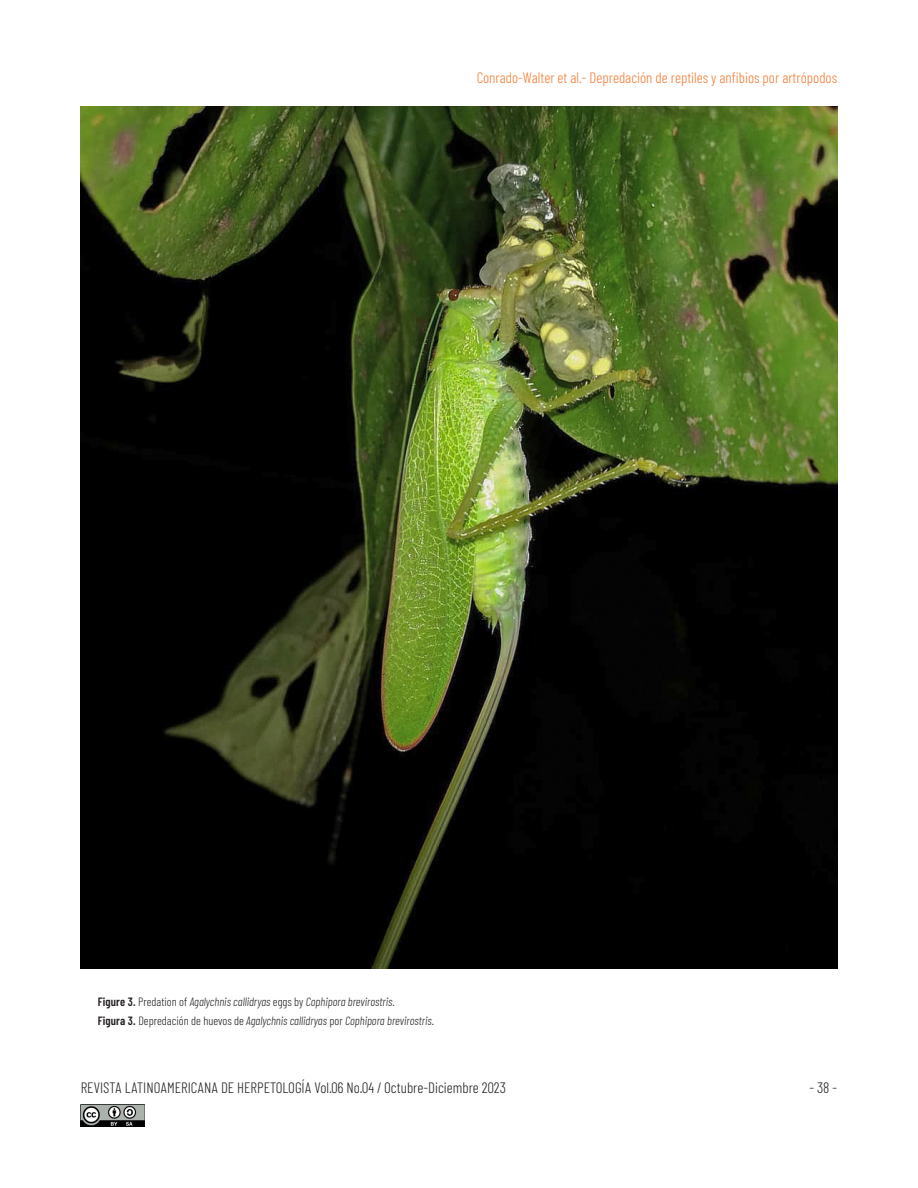
<style>
.page{position:relative;width:918px;height:1188px;background:#fff}
.page>*{position:absolute;margin:0;border:0;box-sizing:border-box;transform-origin:0 0}
.t1{font:300 15px "Barlow Condensed";color:#231f20}
.t2{font:300 15px "Barlow Condensed";color:#f47b31}
._02-txt_pie_de_Foto{font:italic 300 12px "Barlow Condensed";color:#231f20}
.s1{font-weight:600;font-style:normal}
.s2{font-style:normal}
</style>
<div class="page">
<img style="left:81px;top:1104px;width:64px;height:23px">
<img style="left:81px;top:106px;width:756px;height:863px">
<p class="t2" style="left:477px;top:68px;width:362px">Conrado-Walter et al.- Depredación de reptiles y anfibios por artrópodos</p>
<p class="_02-txt_pie_de_Foto" style="left:98px;top:993px;width:298px"><span class="s1">Figure 3.</span> <span class="s2">Predation of</span> Agalychnis callidryas <span class="s2">eggs by</span> Cophipora brevirostris<span class="s2">.</span></p>
<p class="_02-txt_pie_de_Foto" style="left:98px;top:1012px;width:338px"><span class="s1">Figura 3.</span> <span class="s2">Depredación de huevos de</span> Agalychnis callidryas <span class="s2">por</span> Cophipora brevirostris<span class="s2">.</span></p>
<p class="t1" style="left:81px;top:1079px;width:427px">REVISTA LATINOAMERICANA DE HERPETOLOGÍA Vol.06 No.04 / Octubre-Diciembre 2023</p>
<p class="t1" style="left:809px;top:1079px;width:29px">- 38 -</p>
</div>
